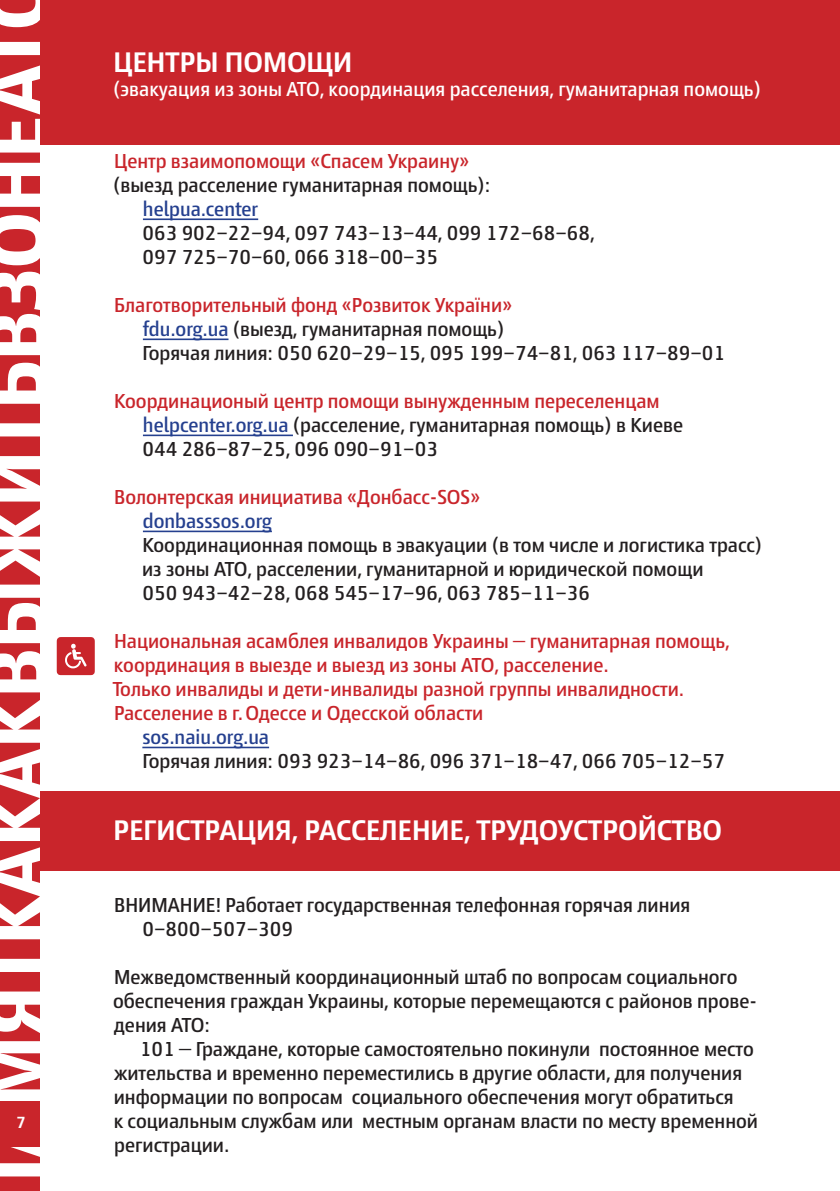
<style>
.page{position:relative;width:840px;height:1191px;background:#fff}
.page>*{position:absolute;margin:0;border:0;box-sizing:border-box;transform-origin:0 0}
.t1{font:500 28px "Den Haag Narrow";color:#fff}
.t2{font:20px/24px "Den Haag Narrow";color:#231f20}
.t3{font:20px/24px "Den Haag Narrow";color:#c9252b}
.t4{font:20px "Den Haag Narrow";color:#fff}
.t5{font:20px "Den Haag Narrow";color:#25408f}
.t6{font:500 16px "Den Haag Narrow";color:#fff}
.s1{color:#c9252b}
.s2{color:#25408f}
</style>
<div class="page">
<svg style="left:0;top:0;width:45px;height:1191px"></svg>
<div style="left:0;top:1101px;width:40px;height:45px;background:#c9252b"></div>
<div style="left:40px;top:791px;width:799px;height:79px;background:#c9252b"></div>
<div style="left:40px;top:0;width:799px;height:144px;background:#c9252b"></div>
<hr style="left:143px;top:218px;width:115px;height:2px;background:#25408f">
<hr style="left:143px;top:338px;width:85px;height:2px;background:#25408f">
<hr style="left:143px;top:434px;width:150px;height:2px;background:#25408f">
<hr style="left:143px;top:530px;width:129px;height:2px;background:#25408f">
<hr style="left:142px;top:746px;width:127px;height:2px;background:#25408f">
<svg style="left:57px;top:637px;width:38px;height:38px"></svg>
<p class="t6" style="left:16px;top:1113px;width:11px">7</p>
<h1 class="t1" style="left:113px;top:46px;width:240px">ЦЕНТРЫ ПОМОЩИ</h1>
<p class="t4" style="left:113px;top:77px;width:649px">(эвакуация из зоны АТО, координация расселения, гуманитарная помощь)</p>
<p class="t3" style="left:114px;top:150px;width:356px">Центр взаимопомощи «Спасем Украину»</p>
<p class="t2" style="left:113px;top:174px;width:378px">(выезд расселение гуманитарная помощь):</p>
<p class="t5" style="left:143px;top:197px;width:117px">helpua.center</p>
<p class="t2" style="left:142px;top:222px;width:453px">063 902–22–94, 097 743–13–44, 099 172–68–68,<br>097 725–70–60, 066 318–00–35</p>
<p class="t2" style="left:142px;top:294px;width:583px;text-indent:-28px"><span class="s1">Благотворительный фонд «Розвиток України»<br></span><span class="s2">fdu.org.ua</span> (выезд, гуманитарная помощь)<br>Горячая линия: 050 620–29–15, 095 199–74–81, 063 117–89–01</p>
<p class="t2" style="left:142px;top:390px;width:541px;text-indent:-28px"><span class="s1">Координационый центр помощи вынужденным переселенцам </span><span class="s2">helpcenter.org.ua</span> (расселение, гуманитарная помощь) в Киеве<br>044 286–87–25, 096 090–91–03</p>
<p class="t3" style="left:114px;top:486px;width:367px">Волонтерская инициатива «Донбасс-SOS»</p>
<p class="t5" style="left:143px;top:509px;width:130px">donbasssos.org</p>
<p class="t2" style="left:142px;top:534px;width:621px">Координационная помощь в эвакуации (в том числе и логистика трасс) из зоны АТО, расселении, гуманитарной и юридической помощи<br>050 943–42–28, 068 545–17–96, 063 785–11–36</p>
<p class="t3" style="left:113px;top:630px;width:618px">Национальная асамблея инвалидов Украины—гуманитарная помощь, координация в выезде и выезд из зоны АТО, расселение.<br>Только инвалиды и дети-инвалиды разной группы инвалидности.<br>Расселение в г.Одессе и Одесской области</p>
<p class="t5" style="left:142px;top:725px;width:128px">sos.naiu.org.ua</p>
<p class="t2" style="left:142px;top:750px;width:583px">Горячая линия: 093 923–14–86, 096 371–18–47, 066 705–12–57</p>
<h1 class="t1" style="left:113px;top:814px;width:609px">РЕГИСТРАЦИЯ, РАССЕЛЕНИЕ, ТРУДОУСТРОЙСТВО</h1>
<p class="t2" style="left:142px;top:894px;width:549px;text-indent:-28px">ВНИМАНИЕ! Работает государственная телефонная горячая линия<br>0–800–507–309</p>
<p class="t2" style="left:113px;top:966px;width:645px">Межведомственный координационный штаб по вопросам социального обеспечения граждан Украины, которые перемещаются с районов прове&shy;дения АТО:</p>
<p class="t2" style="left:114px;top:1038px;width:645px;text-indent:26px">101—Граждане, которые самостоятельно покинули постоянное место жительства и временно переместились в другие области, для получения информации по вопросам социального обеспечения могут обратиться<br>к социальным службам или местным органам власти по месту временной регистрации.</p>
</div>
